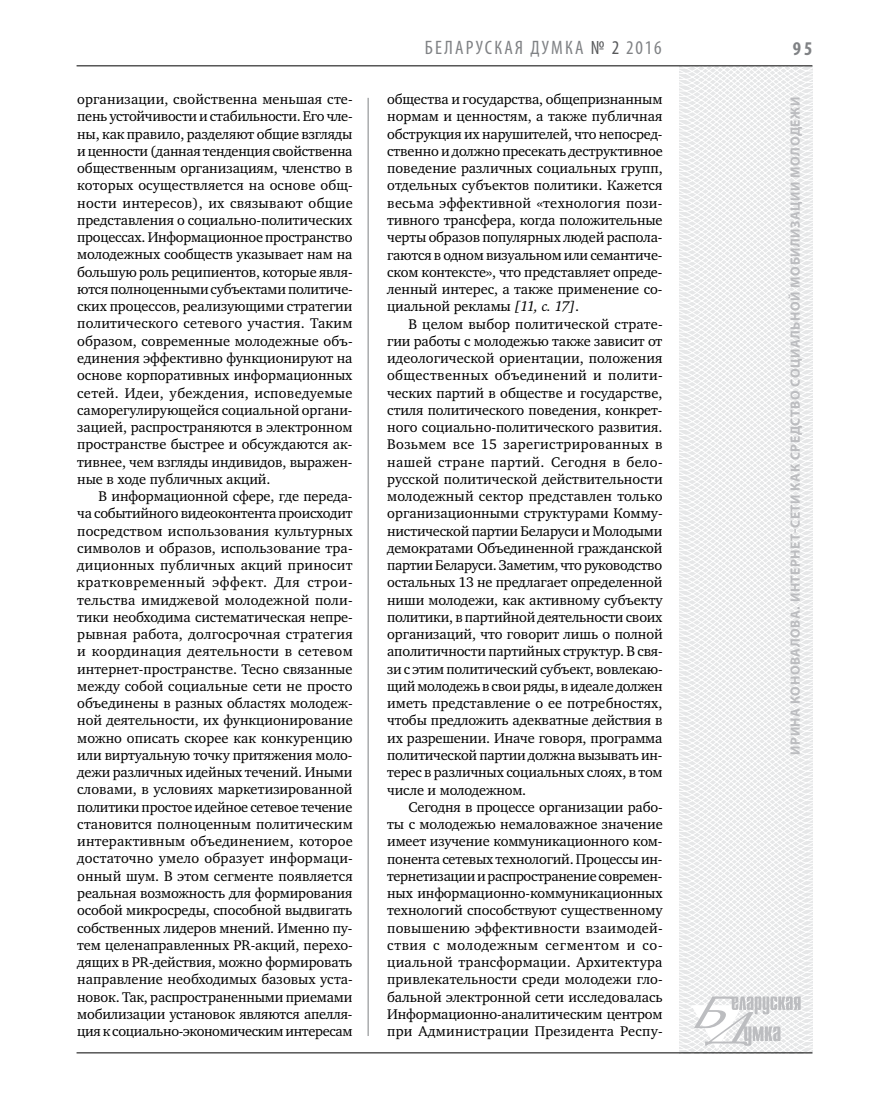
<style>
.page{position:relative;width:872px;height:1106px;background:#fff}
.page>*{position:absolute;margin:0;border:0;box-sizing:border-box;transform-origin:0 0}
.t1{font:condensed 19.5px "Myriad Pro";letter-spacing:.11em;color:#808285}
.t2{font:700 condensed 19.5px "Myriad Pro";color:#808285}
.t3{font:14.4px/17.2px "Charter C";letter-spacing:-.01em;color:#000;text-align:justify}
.t4{font:700 13.5px "Myriad Pro";letter-spacing:.04em;color:#bcbdc0}
.s1{color:#58595b}
.s2{font-style:italic}
</style>
<div class="page">
<hr style="left:368px;top:98px;width:1px;height:938px;background:#808285">
<svg style="left:621px;top:65px;width:192px;height:989px"></svg>
<svg style="left:691px;top:996px;width:109px;height:53px"></svg>
<hr style="left:77px;top:65px;width:735px;height:1px;background:#000">
<hr style="left:77px;top:1052px;width:735px;height:1px;background:#000">
<p class="t3" style="left:77px;top:91px;width:277px">организации, свойственна меньшая сте&shy;пень устойчивости и стабильности. Его чле&shy;ны, как правило, разделяют общие взгляды и ценности (данная тенденция свойственна общественным организациям, членство в которых осуществляется на основе общ&shy;ности интересов), их связывают общие представления о социально-политических процессах. Информационное пространство молодежных сообществ указывает нам на большую роль реципиентов, которые явля&shy;ются полноценными субъектами политиче&shy;ских процессов, реализующими стратегии политического сетевого участия. Таким образом, современные молодежные объ&shy;единения эффективно функционируют на основе корпоративных информационных сетей. Идеи, убеждения, исповедуемые саморегулирующейся социальной органи&shy;зацией, распространяются в электронном пространстве быстрее и обсуждаются ак&shy;тивнее, чем взгляды индивидов, выражен&shy;ные в ходе публичных акций.</p>
<p class="t3" style="left:77px;top:487px;width:277px;text-indent:21px">В информационной сфере, где переда&shy;ча событийного видеоконтента происходит посредством использования культурных символов и образов, использование тра&shy;диционных публичных акций приносит кратковременный эффект. Для строи&shy;тельства имиджевой молодежной поли&shy;тики необходима систематическая непре&shy;рывная работа, долгосрочная стратегия и координация деятельности в сетевом интернет-пространстве. Тесно связанные между собой социальные сети не просто объединены в разных областях молодеж&shy;ной деятельности, их функционирование можно описать скорее как конкуренцию или виртуальную точку притяжения моло&shy;дежи различных идейных течений. Иными словами, в условиях маркетизированной политики простое идейное сетевое течение становится полноценным политическим интерактивным объединением, которое достаточно умело образует информаци&shy;онный шум. В этом сегменте появляется реальная возможность для формирования особой микросреды, способной выдвигать собственных лидеров мнений. Именно пу&shy;тем целенаправленных PR-акций, перехо&shy;дящих в PR-действия, можно формировать направление необходимых базовых уста&shy;новок. Так, распространенными приемами мобилизации установок являются апелля&shy;ция к социально-экономическим интересам</p>
<h1 class="t1" style="left:425px;top:36px;width:238px">БЕЛА РУСКАЯ ДУМКА <span class="s1">№ 2</span> 2016</h1>
<h1 class="t2" style="left:793px;top:37px;width:21px">95</h1>
<p class="t3" style="left:387px;top:91px;width:277px">общества и государства, общепризнанным нормам и ценностям, а также публичная обструкция их нарушителей, что непосред&shy;ственно и должно пресекать деструктивное поведение различных социальных групп, отдельных субъектов политики. Кажется весьма эффективной «технология пози&shy;тивного трансфера, когда положительные черты образов популярных людей распола&shy;гаются в одном визуальном или семантиче&shy;ском контексте», что представляет опреде&shy;ленный интерес, а также применение со&shy;циальной рекламы <span class="s2">[11, с. 17]</span>.</p>
<p class="t3" style="left:387px;top:315px;width:277px;text-indent:21px">В целом выбор политической страте&shy;гии работы с молодежью также зависит от идеологической ориентации, положения общественных объединений и полити&shy;ческих партий в обществе и государстве, стиля политического поведения, конкрет&shy;ного социально-политического развития.<br>Возьмем все 15 зарегистрированных в нашей стране партий. Сегодня в бело&shy;русской политической действительности молодежный сектор представлен только организационными структурами Комму&shy;нистической партии Беларуси и Молодыми демократами Объединенной гражданской партии Беларуси. Заметим, что руководство остальных 13 не предлагает определенной ниши молодежи, как активному субъекту политики, в партийной деятельности своих организаций, что говорит лишь о полной аполитичности партийных структур. В свя&shy;зи с этим политический субъект, вовлекаю&shy;щий молодежь в свои ряды, в идеале должен иметь представление о ее потребностях, чтобы предложить адекватные действия в их разрешении. Иначе говоря, программа политической партии должна вызывать ин&shy;терес в различных социальных слоях, в том числе и молодежном.</p>
<p class="t3" style="left:387px;top:798px;width:277px;text-indent:21px">Сегодня в процессе организации рабо&shy;ты с молодежью немаловажное значение имеет изучение коммуникационного ком&shy;понента сетевых технологий. Процессы ин&shy;тернетизации и распространение современ&shy;ных информационно-коммуникационных технологий способствуют существенному повышению эффективности взаимодей&shy;ствия с молодежным сегментом и со&shy;циальной трансформации. Архитектура привлекательности среди молодежи гло&shy;бальной электронной сети исследовалась Информационно-аналитическим центром при Администрации Президента Респу-</p>
<p class="t4" style="left:786px;top:754px;width:657px;rotate:-90deg">Ирина КОНОВАЛОВА. Интернет-сети как средство социальной мобилизации молодежи</p>
</div>
